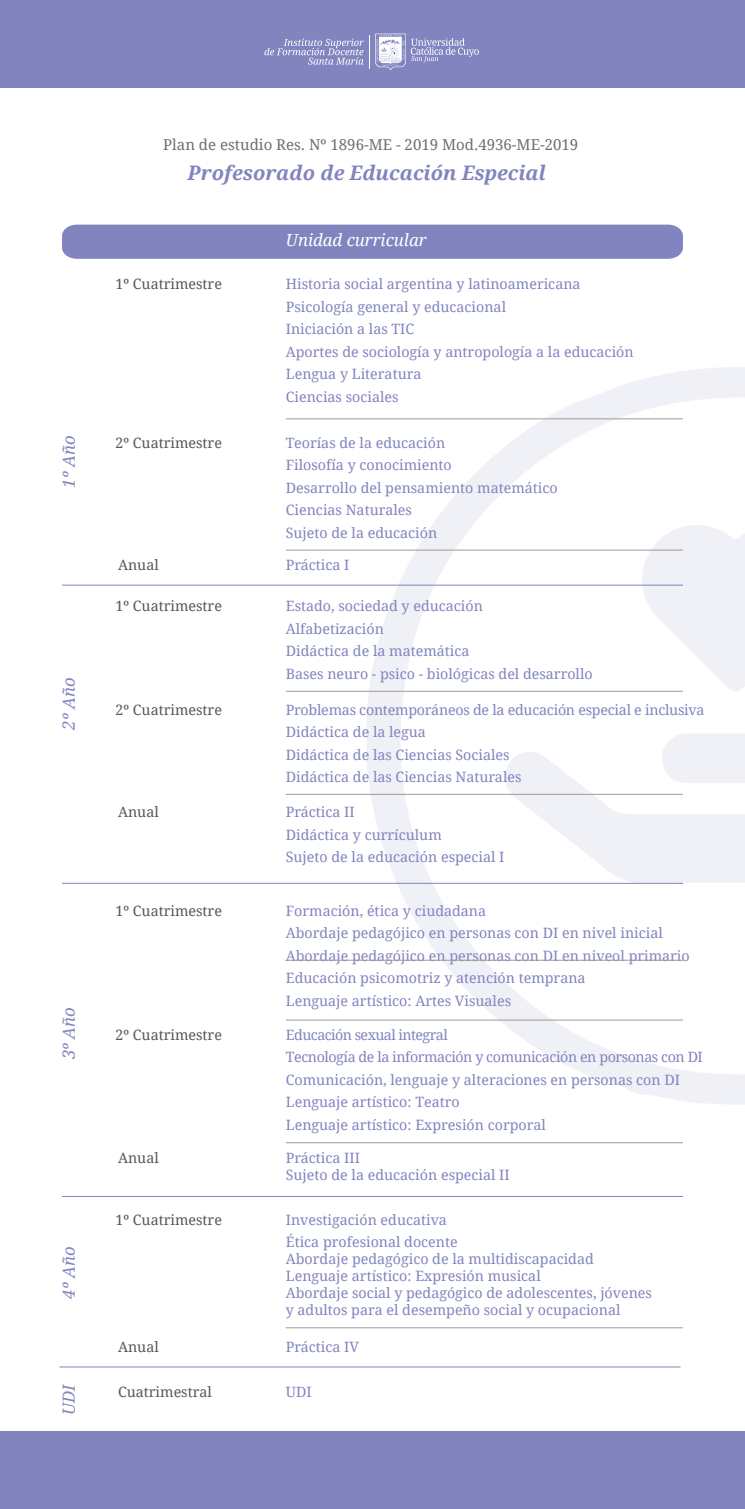
<style>
.page{position:relative;width:745px;height:1509px;background:#fff}
.page>*{position:absolute;margin:0;border:0;box-sizing:border-box;transform-origin:0 0}
.t1{font:italic 700 20px "Droid Serif";color:#8184bf}
.t2{font:italic 16.75px "Droid Serif";color:#8184bf}
.t3{font:italic 16.75px "Droid Serif";color:#fff}
.t4{font:15px "Droid Serif";color:#6f6f6e}
.t5{font:14.25px/22.5px "Droid Serif";color:#8184bf}
.t6{font:14.25px "Droid Serif";color:#575756}
</style>
<div class="page">
<svg style="left:366px;top:367px;width:378px;height:738px"></svg>
<svg style="left:502px;top:733px;width:242px;height:241px"></svg>
<svg style="left:635px;top:513px;width:109px;height:180px"></svg>
<div style="left:0;top:0;width:744px;height:88px;background:#8184bf"></div>
<div style="left:0;top:1431px;width:744px;height:78px;background:#8184bf"></div>
<hr style="left:369px;top:35px;width:1px;height:34px;background:#fff">
<svg style="left:264px;top:39px;width:99px;height:26px"></svg>
<svg style="left:375px;top:34px;width:103px;height:36px"></svg>
<div style="left:62px;top:225px;width:620px;height:34px;background:#8184bf"></div>
<hr style="left:62px;top:585px;width:620px;height:1px;background:#8184bf">
<hr style="left:62px;top:883px;width:620px;height:1px;background:#8184bf">
<hr style="left:62px;top:1196px;width:620px;height:1px;background:#8184bf">
<hr style="left:59px;top:1366px;width:621px;height:1px;background:#8184bf">
<hr style="left:285px;top:419px;width:397px;height:1px;background:#9c9b9b">
<hr style="left:285px;top:550px;width:397px;height:1px;background:#9c9b9b">
<hr style="left:285px;top:960px;width:397px;height:1px;background:#9c9b9b">
<hr style="left:285px;top:691px;width:397px;height:1px;background:#9c9b9b">
<hr style="left:285px;top:794px;width:397px;height:1px;background:#9c9b9b">
<hr style="left:285px;top:1020px;width:397px;height:1px;background:#9c9b9b">
<hr style="left:285px;top:1142px;width:397px;height:1px;background:#9c9b9b">
<hr style="left:285px;top:1327px;width:397px;height:1px;background:#9c9b9b">
<p class="t4" style="left:163px;top:136px;width:416px">Plan de estudio Res. Nº 1896-ME - 2019 Mod.4936-ME-2019</p>
<h1 class="t1" style="left:187px;top:161px;width:360px">Profesorado de Educación Especial</h1>
<p class="t3" style="left:285px;top:230px;width:142px">Unidad curricular</p>
<p class="t6" style="left:115px;top:276px;width:108px">1º Cuatrimestre</p>
<p class="t5" style="left:285px;top:273px;width:349px">Historia social argentina y latinoamericana<br>Psicología general y educacional<br>Iniciación a las TIC<br>Aportes de sociología y antropología a la educación<br>Lengua y Literatura<br>Ciencias sociales</p>
<p class="t2" style="left:59px;top:487px;width:53px;rotate:-90deg">1º Año</p>
<p class="t6" style="left:115px;top:434px;width:108px">2º Cuatrimestre</p>
<p class="t6" style="left:118px;top:557px;width:42px">Anual</p>
<p class="t5" style="left:285px;top:431px;width:273px">Teorías de la educación<br>Filosofía y conocimiento<br>Desarrollo del pensamiento matemático<br>Ciencias Naturales<br>Sujeto de la educación</p>
<p class="t5" style="left:285px;top:554px;width:65px">Práctica I</p>
<p class="t2" style="left:59px;top:729px;width:53px;rotate:-90deg">2º Año</p>
<p class="t2" style="left:59px;top:1059px;width:53px;rotate:-90deg">3º Año</p>
<p class="t2" style="left:59px;top:1298px;width:53px;rotate:-90deg">4º Año</p>
<p class="t2" style="left:59px;top:1415px;width:33px;rotate:-90deg">UDI</p>
<p class="t6" style="left:115px;top:598px;width:108px">1º Cuatrimestre</p>
<p class="t5" style="left:285px;top:595px;width:308px">Estado, sociedad y educación<br>Alfabetización<br>Didáctica de la matemática<br>Bases neuro - psico - biológicas del desarrollo</p>
<p class="t6" style="left:115px;top:701px;width:108px">2º Cuatrimestre</p>
<p class="t5" style="left:285px;top:698px;width:420px">Problemas contemporáneos de la educación especial e inclusiva Didáctica de la legua<br>Didáctica de las Ciencias Sociales<br>Didáctica de las Ciencias Naturales</p>
<p class="t6" style="left:118px;top:804px;width:42px">Anual</p>
<p class="t5" style="left:285px;top:801px;width:220px">Práctica II<br>Didáctica y currículum<br>Sujeto de la educación especial I</p>
<p class="t6" style="left:115px;top:902px;width:108px">1º Cuatrimestre</p>
<p class="t5" style="left:285px;top:899px;width:405px">Formación, ética y ciudadana<br>Abordaje pedagójico en personas con DI en nivel inicial Abordaje pedagójico en personas con DI en niveol primario Educación psicomotriz y atención temprana<br>Lenguaje artístico: Artes Visuales</p>
<p class="t6" style="left:115px;top:1026px;width:108px">2º Cuatrimestre</p>
<p class="t5" style="left:285px;top:1023px;width:418px">Educación sexual integral<br>Tecnología de la información y comunicación en porsonas con DI Comunicación, lenguaje y alteraciones en personas con DI Lenguaje artístico: Teatro<br>Lenguaje artístico: Expresión corporal</p>
<p class="t6" style="left:118px;top:1150px;width:42px">Anual</p>
<p class="t5" style="left:285px;top:1150px;width:225px;line-height:17.1px">Práctica III<br>Sujeto de la educación especial II</p>
<p class="t6" style="left:115px;top:1211px;width:108px">1º Cuatrimestre</p>
<p class="t5" style="left:285px;top:1208px;width:173px">Investigación educativa<br>Ética profesional docente</p>
<p class="t5" style="left:285px;top:1250px;width:367px;line-height:17.1px">Abordaje pedagógico de la multidiscapacidad Lenguaje artístico: Expresión musical<br>Abordaje social y pedagógico de adolescentes, jóvenes y adultos para el desempeño social y ocupacional</p>
<p class="t6" style="left:118px;top:1338px;width:42px">Anual</p>
<p class="t6" style="left:118px;top:1383px;width:95px">Cuatrimestral</p>
<p class="t5" style="left:285px;top:1336px;width:75px">Práctica IV</p>
<p class="t5" style="left:285px;top:1381px;width:27px">UDI</p>
</div>
